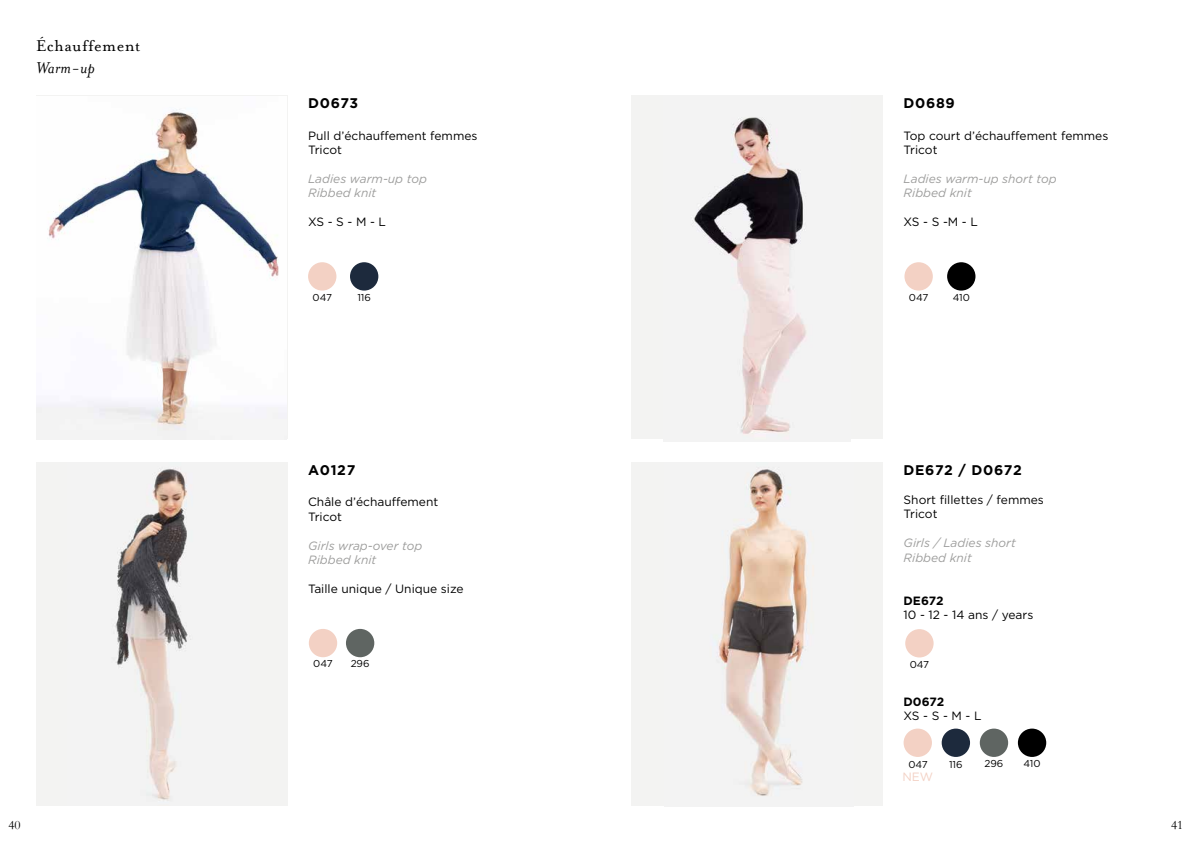
<style>
.page{position:relative;width:1191px;height:842px;background:#fff}
.page>*{position:absolute;margin:0;border:0;box-sizing:border-box;transform-origin:0 0}
.t1{font:18px "Mrs Eaves OT";letter-spacing:.025em;color:#000}
.t2{font:italic 18px "Mrs Eaves OT";letter-spacing:.025em;color:#000}
.t3{font:700 14px "Gotham";letter-spacing:.05em;color:#000}
.t4{font:13px "Garamond";color:#000}
.t5{font:12px/14.4px "Gotham";color:#000}
.t6{font:italic 12px/14.4px "Gotham";color:#9d9d9c}
.t7{font:700 12px "Gotham";letter-spacing:-.005em;color:#000}
.t8{font:12px "Gotham";color:#f3d1c4}
.t9{font:10px "Gotham";color:#000}
</style>
<div class="page">
<div style="left:36px;top:462px;width:251px;height:344px;background:#f3f3f2"></div>
<div style="left:309px;top:629px;width:28px;height:28px;background:#f3d1c4;border-radius:50%"></div>
<div style="left:346px;top:629px;width:28px;height:28px;background:#5f6562;border-radius:50%"></div>
<img style="left:115px;top:469px;width:76px;height:331px">
<div style="left:308px;top:262px;width:28px;height:29px;background:#f3d1c4;border-radius:50%"></div>
<div style="left:350px;top:262px;width:28px;height:29px;background:#1d2a3d;border-radius:50%"></div>
<div style="left:631px;top:95px;width:252px;height:344px;background:#f3f3f2"></div>
<img style="left:663px;top:117px;width:187px;height:325px">
<div style="left:947px;top:262px;width:28px;height:29px;background:#000;border-radius:50%"></div>
<div style="left:904px;top:262px;width:28px;height:29px;background:#f3d1c4;border-radius:50%"></div>
<img style="left:36px;top:109px;width:250px;height:330px">
<div style="left:631px;top:462px;width:252px;height:344px;background:#f3f3f2"></div>
<div style="left:905px;top:629px;width:28px;height:28px;background:#f3d1c4;border-radius:50%"></div>
<div style="left:979px;top:729px;width:29px;height:28px;background:#5f6562;border-radius:50%"></div>
<img style="left:719px;top:469px;width:88px;height:327px">
<div style="left:941px;top:729px;width:29px;height:28px;background:#1d2a3d;border-radius:50%"></div>
<div style="left:1018px;top:729px;width:28px;height:28px;background:#000;border-radius:50%"></div>
<div style="left:903px;top:729px;width:29px;height:28px;background:#f3d1c4;border-radius:50%"></div>
<h1 class="t1" style="left:36px;top:36px;width:106px">Échauffement</h1>
<h1 class="t2" style="left:36px;top:58px;width:60px">Warm-up</h1>
<p class="t3" style="left:308px;top:95px;width:52px">D0673</p>
<p class="t5" style="left:308px;top:128px;width:171px">Pull d’échauffement femmes<br>Tricot</p>
<p class="t6" style="left:308px;top:171px;width:120px">Ladies warm-up top<br>Ribbed knit</p>
<p class="t5" style="left:308px;top:214px;width:79px">XS - S - M - L</p>
<p class="t9" style="left:312px;top:292px;width:21px">047</p>
<p class="t9" style="left:357px;top:292px;width:15px">116</p>
<p class="t3" style="left:308px;top:462px;width:49px">A0127</p>
<p class="t5" style="left:308px;top:495px;width:132px">Châle d’échauffement<br>Tricot</p>
<p class="t6" style="left:308px;top:538px;width:116px">Girls wrap-over top<br>Ribbed knit</p>
<p class="t5" style="left:308px;top:581px;width:157px">Taille unique / Unique size</p>
<p class="t9" style="left:313px;top:658px;width:21px">047</p>
<p class="t9" style="left:351px;top:658px;width:20px">296</p>
<p class="t3" style="left:903px;top:95px;width:53px">D0689</p>
<p class="t5" style="left:903px;top:128px;width:206px">Top court d’échauffement femmes<br>Tricot</p>
<p class="t6" style="left:903px;top:171px;width:155px">Ladies warm-up short top<br>Ribbed knit</p>
<p class="t5" style="left:903px;top:214px;width:76px">XS - S -M - L</p>
<p class="t9" style="left:909px;top:292px;width:21px">047</p>
<p class="t9" style="left:952px;top:292px;width:19px">410</p>
<p class="t3" style="left:903px;top:462px;width:120px">DE672 / D0672</p>
<p class="t5" style="left:903px;top:492px;width:142px">Short fillettes / femmes<br>Tricot</p>
<p class="t6" style="left:903px;top:536px;width:114px">Girls / Ladies short<br>Ribbed knit</p>
<p class="t7" style="left:903px;top:594px;width:41px">DE672</p>
<p class="t5" style="left:903px;top:607px;width:131px">10 - 12 - 14 ans / years</p>
<p class="t9" style="left:909px;top:658px;width:21px">047</p>
<p class="t7" style="left:903px;top:694px;width:42px">D0672</p>
<p class="t5" style="left:903px;top:708px;width:79px">XS - S - M - L</p>
<p class="t9" style="left:908px;top:759px;width:21px">047</p>
<p class="t8" style="left:902px;top:770px;width:32px">NEW</p>
<p class="t9" style="left:949px;top:759px;width:15px">116</p>
<p class="t9" style="left:984px;top:758px;width:20px">296</p>
<p class="t9" style="left:1023px;top:758px;width:19px">410</p>
<p class="t4" style="left:9px;top:816px;width:14px">40</p>
<p class="t4" style="left:1171px;top:817px;width:14px">41</p>
</div>
